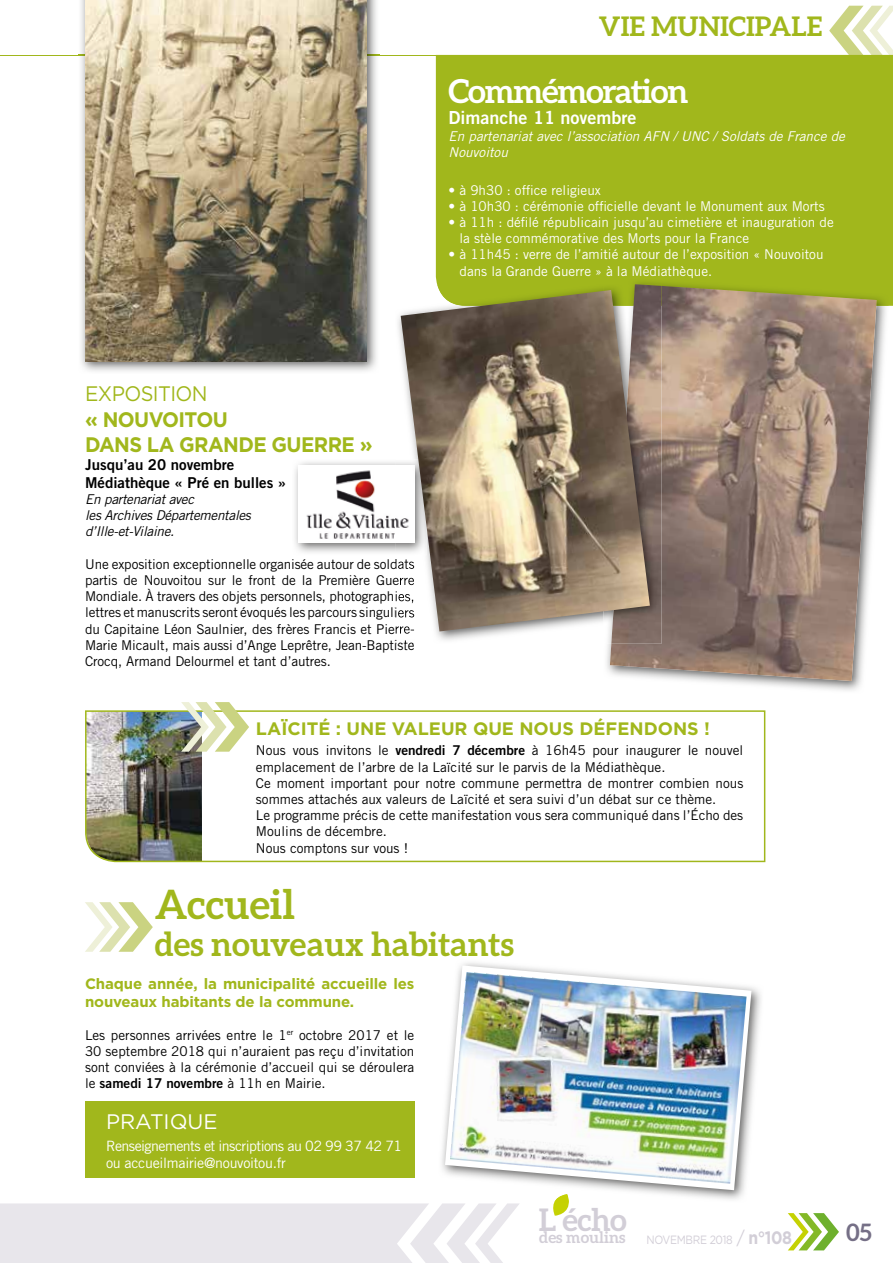
<style>
.page{position:relative;width:893px;height:1263px;background:#fff}
.page>*{position:absolute;margin:0;border:0;box-sizing:border-box;transform-origin:0 0}
.t1{font:700 40.5px "Aleo";color:#a1b71c}
.t2{font:700 33px "Aleo";color:#a1b71c}
.t3{font:700 33px "Aleo";letter-spacing:-.04em;color:#fff}
.t4{font:700 31.05px "Aleo";color:#d2ced7}
.t5{font:700 27px "Aleo";color:#a1b71c}
.t6{font:700 24px "Aleo";color:#756f86}
.t7{font:700 21px/25.2px "Gotham";letter-spacing:-.03em;color:#a1b71c;scale:.95 1}
.t8{font:21px "Gotham";letter-spacing:-.03em;color:#a1b71c;scale:.95 1}
.t9{font:21px "Gotham";color:#fff}
.t10{font:700 18px "Gotham";color:#a1b71c}
.t11{font:18px "Trade Gothic Bold Two";color:#fff}
.t12{font:700 15.75px "Aleo";color:#d2ced7}
.t13{font:700 15px/18px "Gotham";letter-spacing:-.01em;color:#a1b71c}
.t14{font:15px/18px "Trade Gothic Bold Two";color:#000}
.t15{font:14.25px/17.1px "Trade Gothic";letter-spacing:-.04em;color:#fff}
.t16{font:13.5px/16.2px "Trade Gothic";color:#000;text-align:justify}
.t17{font:13.5px/16.2px "Trade Gothic";color:#fff}
.t18{font:italic 13.5px/16.2px "Trade Gothic";color:#fff}
.t19{font:italic 13.5px/16.2px "Trade Gothic";letter-spacing:-.02em;color:#000}
.t20{font:13.5px "Trade Gothic Bold Two";color:#000}
.t21{font:12px "Gotham";letter-spacing:-.03em;color:#d2ced7;scale:.87 1}
.s1{font-family:"Trade Gothic Bold Two"}
.s2{font-family:"Trade Gothic"}
.s3{font-size:18px}
.s4{font-weight:700;font-size:18px}
</style>
<div class="page">
<svg style="left:0;top:1203px;width:519px;height:60px;background:#eae8ed"></svg>
<svg style="left:553px;top:1202px;width:16px;height:14px"></svg>
<svg style="left:788px;top:1213px;width:51px;height:37px"></svg>
<hr style="left:0;top:55px;width:839px;height:1px;background:#a1b71c">
<svg style="left:829px;top:6px;width:64px;height:49px"></svg>
<img style="left:295px;top:462px;width:100px;height:91px">
<img style="left:298px;top:466px;width:97px;height:76px">
<div style="left:436px;top:55px;width:457px;height:251px;background:#a1b71c"></div>
<img style="left:604px;top:278px;width:285px;height:413px">
<img style="left:604px;top:278px;width:107px;height:1px">
<img style="left:610px;top:284px;width:267px;height:397px">
<img style="left:395px;top:284px;width:129px;height:356px">
<img style="left:437px;top:284px;width:174px;height:6px">
<img style="left:395px;top:559px;width:6px;height:12px">
<img style="left:395px;top:575px;width:6px;height:12px">
<img style="left:395px;top:589px;width:6px;height:15px">
<img style="left:395px;top:607px;width:6px;height:13px">
<img style="left:395px;top:624px;width:19px;height:12px">
<img style="left:395px;top:640px;width:19px;height:4px">
<img style="left:611px;top:284px;width:50px;height:360px">
<img style="left:401px;top:290px;width:249px;height:341px">
<svg style="left:85px;top:902px;width:68px;height:50px"></svg>
<div style="left:85px;top:1101px;width:330px;height:77px;background:#a1b71c"></div>
<img style="left:442px;top:963px;width:319px;height:236px">
<img style="left:554px;top:1194px;width:15px;height:8px">
<svg style="left:445px;top:965px;width:306px;height:225px"></svg>
<img style="left:450px;top:972px;width:297px;height:212px">
<img style="left:79px;top:0;width:301px;height:371px">
<img style="left:79px;top:55px;width:301px;height:1px">
<img style="left:85px;top:0;width:282px;height:361px">
<svg style="left:85px;top:710px;width:680px;height:152px"></svg>
<svg style="left:181px;top:702px;width:68px;height:50px"></svg>
<h3 class="t5" style="left:599px;top:11px;width:225px">VIE MUNICIPALE</h3>
<h2 class="t3" style="left:449px;top:72px;width:241px">Commémoration</h2>
<h3 class="t11" style="left:449px;top:107px;width:189px">Dimanche 11 novembre</h3>
<p class="t18" style="left:449px;top:127px;width:398px">En partenariat avec l’association AFN / UNC / Soldats de France de<br>Nouvoitou</p>
<p class="t17" style="left:449px;top:181px;width:154px">• à 9h30 : office religieux</p>
<p class="t17" style="left:449px;top:198px;width:378px">• à 10h30 : cérémonie officielle devant le Monument aux Morts</p>
<p class="t17" style="left:459px;top:214px;width:376px;text-indent:-11px">• à 11h : défilé républicain jusqu’au cimetière et inauguration de la stèle commémorative des Morts pour la France</p>
<p class="t17" style="left:459px;top:246px;width:366px;text-indent:-11px">• à 11h45 : verre de l’amitié autour de l’exposition « Nouvoitou dans la Grande Guerre » à la Médiathèque.</p>
<h3 class="t8" style="left:85px;top:382px;width:131px">EXPOSITION</h3>
<h3 class="t7" style="left:85px;top:406px;width:304px">« NOUVOITOU<br>DANS LA GRANDE GUERRE »</h3>
<p class="t14" style="left:85px;top:455px;width:203px">Jusqu’au 20 novembre<br>Médiathèque « Pré en bulles »</p>
<p class="t19" style="left:85px;top:491px;width:167px">En partenariat avec<br>les Archives Départementales d’Ille-et-Vilaine.</p>
<p class="t16" style="left:85px;top:556px;width:331px">Une exposition exceptionnelle organisée autour de soldats partis de Nouvoitou sur le front de la Première Guerre Mondiale. À travers des objets personnels, photographies, lettres et manuscrits seront évoqués les parcours singuliers du Capitaine Léon Saulnier, des frères Francis et Pierre-Marie Micault, mais aussi d’Ange Leprêtre, Jean-Baptiste Crocq, Armand Delourmel et tant d’autres.</p>
<h3 class="t10" style="left:256px;top:718px;width:456px">LAÏCITÉ : UNE VALEUR QUE NOUS DÉFENDONS !</h3>
<p class="t16" style="left:256px;top:742px;width:489px;text-align:left">Nous vous invitons le <span class="s1">vendredi 7 décembre</span> à 16h45 pour inaugurer le nouvel emplacement de l’arbre de la Laïcité sur le parvis de la Médiathèque.<br>Ce moment important pour notre commune permettra de montrer combien nous sommes attachés aux valeurs de Laïcité et sera suivi d’un débat sur ce thème.<br>Le programme précis de cette manifestation vous sera communiqué dans l’Écho des Moulins de décembre.<br>Nous comptons sur vous !</p>
<h1 class="t1" style="left:155px;top:881px;width:142px">Accueil</h1>
<h2 class="t2" style="left:155px;top:925px;width:360px">des nouveaux habitants</h2>
<p class="t13" style="left:85px;top:975px;width:331px">Chaque année, la municipalité accueille les nouveaux habitants de la commune.</p>
<p class="t16" style="left:85px;top:1027px;width:331px">Les personnes arrivées entre le 1<sup>er</sup> octobre 2017 et le 30 septembre 2018 qui n’auraient pas reçu d’invitation sont conviées à la cérémonie d’accueil qui se déroulera</p>
<p class="t20" style="left:85px;top:1075px;width:242px"><span class="s2">le</span> samedi 17 novembre <span class="s2">à 11h en Mairie.</span></p>
<h3 class="t9" style="left:106px;top:1110px;width:113px">PRATIQUE</h3>
<p class="t15" style="left:106px;top:1137px;width:298px">Renseignements et inscriptions au 02 99 37 42 71 ou accueilmairie@nouvoitou.fr</p>
<h3 class="t4" style="left:539px;top:1202px;width:89px">L écho</h3>
<p class="t12" style="left:539px;top:1228px;width:88px">des moulins</p>
<p class="t21" style="left:646px;top:1233px;width:169px">NOVEMBRE 2018 <span class="s3">/</span> <span class="s4">n°108</span></p>
<h3 class="t6" style="left:846px;top:1218px;width:27px">05</h3>
</div>
